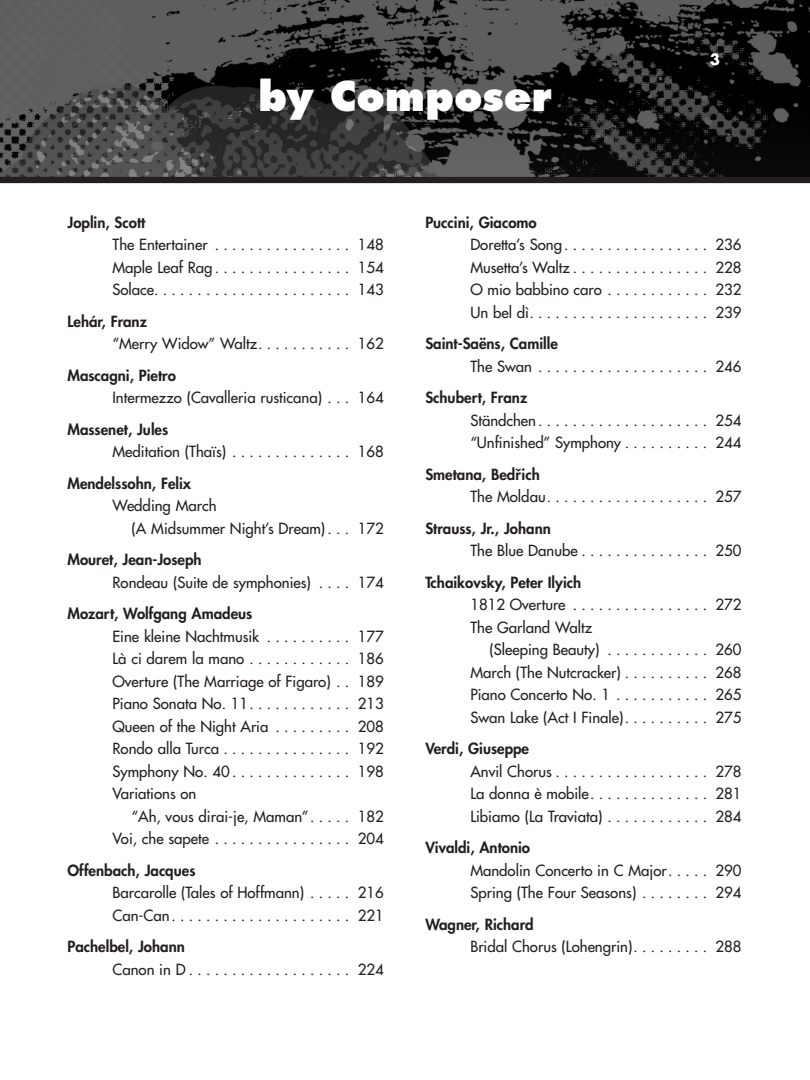
<style>
.page{position:relative;width:810px;height:1080px;background:#fff}
.page>*{position:absolute;margin:0;border:0;box-sizing:border-box;transform-origin:0 0}
.t1{font:800 40px "Futura";color:#fff}
.TOC_Composer{font:15px/22.5px "Futura";color:#231f20}
.TOC_Composer-2{font:800 15px "Futura";color:#231f20}
.t2{font:700 15px "Futura";color:#fff}
.s1{font-weight:800}
</style>
<div class="page">
<img style="left:0;top:0;width:810px;height:177px">
<div style="left:0;top:177px;width:810px;height:6px;background:#231f20"></div>
<h1 class="t1" style="left:258px;top:72px;width:295px">by Composer</h1>
<p class="t2" style="left:710px;top:48px;width:12px">3</p>
<p class="TOC_Composer" style="left:112px;top:211px;width:273px;text-indent:-45px"><span class="s1">Joplin, Scott<br></span>The Entertainer . . . . . . . . . . . . . . . . 148<br>Maple Leaf Rag . . . . . . . . . . . . . . . . 154<br>Solace....................... 143</p>
<p class="TOC_Composer" style="left:112px;top:310px;width:273px;text-indent:-45px"><span class="s1">Lehár, Franz<br></span>“Merry Widow” Waltz . . . . . . . . . . . 162</p>
<p class="TOC_Composer" style="left:112px;top:364px;width:273px;text-indent:-45px"><span class="s1">Mascagni, Pietro<br></span>Intermezzo (Cavalleria rusticana) . . . 164</p>
<p class="TOC_Composer" style="left:112px;top:418px;width:273px;text-indent:-45px"><span class="s1">Massenet, Jules<br></span>Meditation (Thaïs) . . . . . . . . . . . . . . 168</p>
<p class="TOC_Composer-2" style="left:68px;top:473px;width:125px">Mendelssohn, Felix</p>
<p class="TOC_Composer" style="left:112px;top:495px;width:106px">Wedding March</p>
<p class="TOC_Composer" style="left:132px;top:517px;width:254px">(A Midsummer Night’s Dream) . . . 172</p>
<p class="TOC_Composer" style="left:112px;top:549px;width:273px;text-indent:-45px"><span class="s1">Mouret, Jean-Joseph<br></span>Rondeau (Suite de symphonies) . . . . 174</p>
<p class="TOC_Composer-2" style="left:68px;top:604px;width:186px">Mozart, Wolfgang Amadeus</p>
<p class="TOC_Composer" style="left:112px;top:625px;width:273px">Eine kleine Nachtmusik . . . . . . . . . . 177</p>
<p class="TOC_Composer" style="left:112px;top:648px;width:273px">Là ci darem la mano . . . . . . . . . . . . 186</p>
<p class="TOC_Composer" style="left:112px;top:670px;width:273px">Overture (The Marriage of Figaro) . . 189</p>
<p class="TOC_Composer" style="left:112px;top:693px;width:273px">Piano Sonata No. 11 . . . . . . . . . . . . 213</p>
<p class="TOC_Composer" style="left:112px;top:715px;width:273px">Queen of the Night Aria . . . . . . . . . 208</p>
<p class="TOC_Composer" style="left:112px;top:738px;width:273px">Rondo alla Turca . . . . . . . . . . . . . . . 192</p>
<p class="TOC_Composer" style="left:112px;top:760px;width:273px">Symphony No. 40 . . . . . . . . . . . . . . 198</p>
<p class="TOC_Composer" style="left:112px;top:783px;width:85px">Variations on</p>
<p class="TOC_Composer" style="left:132px;top:805px;width:254px">“Ah, vous dirai-je, Maman” . . . . . 182</p>
<p class="TOC_Composer" style="left:112px;top:828px;width:273px">Voi, che sapete . . . . . . . . . . . . . . . . 204</p>
<p class="TOC_Composer" style="left:112px;top:859px;width:273px;text-indent:-45px"><span class="s1">Offenbach, Jacques<br></span>Barcarolle (Tales of Hoffmann) . . . . . 216<br>Can-Can . . . . . . . . . . . . . . . . . . . . . 221</p>
<p class="TOC_Composer" style="left:112px;top:936px;width:273px;text-indent:-45px"><span class="s1">Pachelbel, Johann<br></span>Canon in D . . . . . . . . . . . . . . . . . . . 224</p>
<p class="TOC_Composer" style="left:470px;top:211px;width:273px;text-indent:-45px"><span class="s1">Puccini, Giacomo<br></span>Doretta’s Song . . . . . . . . . . . . . . . . . 236<br>Musetta’s Waltz . . . . . . . . . . . . . . . . 228<br>O mio babbino caro . . . . . . . . . . . . 232<br>Un bel dì . . . . . . . . . . . . . . . . . . . . . 239</p>
<p class="TOC_Composer" style="left:470px;top:333px;width:273px;text-indent:-45px"><span class="s1">Saint-Saëns, Camille<br></span>The Swan . . . . . . . . . . . . . . . . . . . . 246</p>
<p class="TOC_Composer" style="left:470px;top:387px;width:273px;text-indent:-45px"><span class="s1">Schubert, Franz<br></span>Ständchen . . . . . . . . . . . . . . . . . . . . 254 “Unfinished” Symphony . . . . . . . . . . 244</p>
<p class="TOC_Composer" style="left:470px;top:463px;width:273px;text-indent:-45px"><span class="s1">Smetana, Bedrˇich<br></span>The Moldau . . . . . . . . . . . . . . . . . . . 257</p>
<p class="TOC_Composer" style="left:470px;top:517px;width:273px;text-indent:-45px"><span class="s1">Strauss, Jr., Johann<br></span>The Blue Danube . . . . . . . . . . . . . . . 250</p>
<p class="TOC_Composer-2" style="left:425px;top:572px;width:157px">Tchaikovsky, Peter Ilyich</p>
<p class="TOC_Composer" style="left:470px;top:594px;width:273px">1812 Overture . . . . . . . . . . . . . . . . 272</p>
<p class="TOC_Composer" style="left:470px;top:616px;width:123px">The Garland Waltz</p>
<p class="TOC_Composer" style="left:489px;top:639px;width:254px">(Sleeping Beauty) . . . . . . . . . . . . 260</p>
<p class="TOC_Composer" style="left:470px;top:661px;width:273px">March (The Nutcracker) . . . . . . . . . . 268</p>
<p class="TOC_Composer" style="left:470px;top:684px;width:273px">Piano Concerto No. 1 . . . . . . . . . . . 265</p>
<p class="TOC_Composer" style="left:470px;top:706px;width:273px">Swan Lake (Act I Finale) . . . . . . . . . . 275</p>
<p class="TOC_Composer" style="left:470px;top:738px;width:273px;text-indent:-45px"><span class="s1">Verdi, Giuseppe<br></span>Anvil Chorus . . . . . . . . . . . . . . . . . . 278<br>La donna è mobile . . . . . . . . . . . . . . 281<br>Libiamo (La Traviata) . . . . . . . . . . . . 284</p>
<p class="TOC_Composer" style="left:470px;top:837px;width:273px;text-indent:-45px"><span class="s1">Vivaldi, Antonio<br></span>Mandolin Concerto in C Major . . . . . 290<br>Spring (The Four Seasons) . . . . . . . . 294</p>
<p class="TOC_Composer" style="left:470px;top:913px;width:273px;text-indent:-45px"><span class="s1">Wagner, Richard<br></span>Bridal Chorus (Lohengrin) . . . . . . . . . 288</p>
</div>
